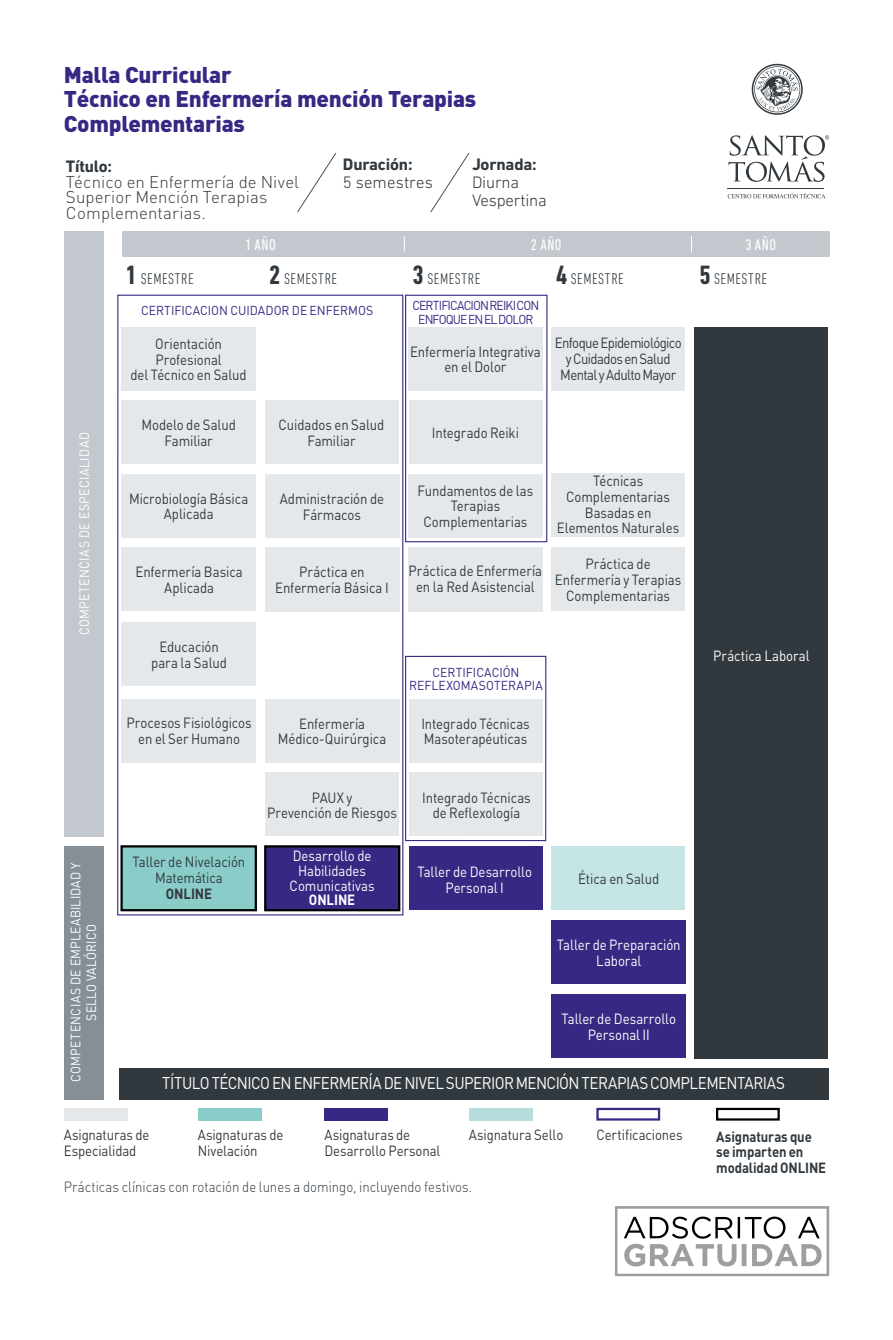
<style>
.page{position:relative;width:893px;height:1340px;background:#fff}
.page>*{position:absolute;margin:0;border:0;box-sizing:border-box;transform-origin:0 0}
.t1{font:900 22.5px/24.8px "DIN";letter-spacing:-.01em;color:#352983}
.t2{font:16.88px "DIN";letter-spacing:-.04em;color:#fff;scale:.9 1}
.t3{font:300 16.88px/15.8px "DIN";letter-spacing:.01em;color:#31393f}
.t4{font:700 16.88px "DIN Next LT Pro";letter-spacing:-.01em;color:#31393f}
.t5{font:300 16.88px/18px "DIN Next LT Pro";letter-spacing:-.01em;color:#31393f}
.t6{font:300 16.88px "DIN Next LT Pro";letter-spacing:.01em;color:#31393f}
.t7{font:300 condensed 15.75px "DIN Next LT Pro";letter-spacing:.04em;color:#31393f}
.t8{font:condensed 15.75px "DIN Next LT Pro";letter-spacing:.035em;color:#fff}
.t9{font:14.62px/15.8px "DIN";letter-spacing:-.005em;color:#31393f;text-align:center;scale:.9 1}
.t10{font:14.62px/15.8px "DIN";letter-spacing:-.005em;color:#fff;text-align:center;scale:.9 1}
.t11{font:300 14.62px "DIN";color:#31393f;scale:.9 1}
.t12{font:14.62px/15.8px "DIN";letter-spacing:-.045em;color:#31393f;text-align:center;scale:.9 1}
.t13{font:700 14.62px/15.8px "DIN";letter-spacing:-.01em;color:#31393f;scale:.9 1}
.t14{font:700 14.62px "DIN";letter-spacing:-.01em;color:#fff;scale:.9 1}
.t15{font:13.5px/15.8px "DIN";letter-spacing:.025em;color:#fff;text-align:center;scale:.9 1}
.t16{font:12.83px/13.5px "DIN";letter-spacing:-.005em;color:#352983;text-align:center;scale:.95 1}
.t17{font:12.83px/13.5px "DIN";letter-spacing:-.07em;color:#352983;text-align:center;scale:.95 1}
.s1{font-weight:700;font-size:27px}
</style>
<div class="page">
<svg style="left:728px;top:135px;width:101px;height:47px"></svg>
<svg style="left:752px;top:64px;width:51px;height:51px"></svg>
<svg style="left:728px;top:193px;width:97px;height:5px"></svg>
<hr style="left:728px;top:188px;width:96px;height:1px;background:#31393f">
<svg style="left:297px;top:153px;width:39px;height:59px"></svg>
<svg style="left:430px;top:153px;width:40px;height:60px"></svg>
<div style="left:64px;top:1107px;width:64px;height:13px;background:#e4e8ea"></div>
<div style="left:198px;top:1107px;width:63px;height:13px;background:#8accc8"></div>
<div style="left:469px;top:1107px;width:64px;height:13px;background:#b4dddb"></div>
<div style="left:596px;top:1107px;width:64px;height:13px;border:2px solid #352983"></div>
<div style="left:716px;top:1107px;width:64px;height:13px;border:2px solid #000"></div>
<div style="left:324px;top:1107px;width:64px;height:13px;background:#352983"></div>
<div style="left:405px;top:295px;width:142px;height:247px;border:1px solid #352983"></div>
<div style="left:117px;top:295px;width:286px;height:620px;border:1px solid #352983"></div>
<div style="left:551px;top:846px;width:134px;height:64px;background:#c4e5e3"></div>
<div style="left:122px;top:846px;width:134px;height:64px;background:#8accc8"></div>
<div style="left:120px;top:845px;width:137px;height:66px;border:2px solid #000"></div>
<div style="left:405px;top:655px;width:141px;height:186px;border:1px solid #352983"></div>
<div style="left:122px;top:547px;width:134px;height:64px;background:#e4e8ea"></div>
<div style="left:122px;top:698px;width:134px;height:64px;background:#e4e8ea"></div>
<div style="left:122px;top:622px;width:134px;height:64px;background:#e4e8ea"></div>
<div style="left:265px;top:772px;width:134px;height:64px;background:#e4e8ea"></div>
<div style="left:119px;top:1067px;width:709px;height:32px;background:#31393f"></div>
<div style="left:122px;top:231px;width:707px;height:26px;background:#c2c8cd"></div>
<div style="left:265px;top:547px;width:134px;height:64px;background:#e4e8ea"></div>
<div style="left:408px;top:547px;width:134px;height:64px;background:#e4e8ea"></div>
<div style="left:265px;top:698px;width:134px;height:64px;background:#e4e8ea"></div>
<div style="left:409px;top:698px;width:133px;height:64px;background:#e4e8ea"></div>
<div style="left:409px;top:772px;width:133px;height:64px;background:#e4e8ea"></div>
<div style="left:265px;top:846px;width:134px;height:64px;background:#352983"></div>
<div style="left:264px;top:845px;width:136px;height:66px;border:2px solid #000"></div>
<div style="left:409px;top:846px;width:133px;height:64px;background:#352983"></div>
<div style="left:551px;top:920px;width:134px;height:64px;background:#352983"></div>
<div style="left:551px;top:994px;width:134px;height:63px;background:#352983"></div>
<div style="left:551px;top:547px;width:134px;height:64px;background:#e4e8ea"></div>
<div style="left:64px;top:846px;width:39px;height:253px;background:#858f95"></div>
<div style="left:64px;top:231px;width:39px;height:605px;background:#c2c8cd"></div>
<div style="left:408px;top:327px;width:134px;height:63px;background:#e4e8ea"></div>
<div style="left:409px;top:400px;width:133px;height:64px;background:#e4e8ea"></div>
<div style="left:408px;top:474px;width:134px;height:63px;background:#e4e8ea"></div>
<div style="left:122px;top:327px;width:134px;height:63px;background:#e4e8ea"></div>
<div style="left:122px;top:400px;width:134px;height:64px;background:#e4e8ea"></div>
<div style="left:122px;top:474px;width:134px;height:63px;background:#e4e8ea"></div>
<div style="left:265px;top:474px;width:134px;height:63px;background:#e4e8ea"></div>
<div style="left:265px;top:400px;width:134px;height:64px;background:#e4e8ea"></div>
<div style="left:551px;top:473px;width:134px;height:64px;background:#e4e8ea"></div>
<div style="left:551px;top:327px;width:134px;height:64px;background:#e4e8ea"></div>
<div style="left:695px;top:327px;width:133px;height:731px;background:#31393f"></div>
<svg style="left:404px;top:236px;width:1px;height:16px"></svg>
<svg style="left:691px;top:236px;width:1px;height:16px"></svg>
<svg style="left:615px;top:1206px;width:214px;height:70px"></svg>
<h1 class="t1" style="left:64px;top:61px;width:414px">Malla Curricular<br>Técnico en Enfermería mención Terapias<br>Complementarias</h1>
<p class="t4" style="left:66px;top:156px;width:48px">Título:</p>
<p class="t3" style="left:66px;top:173px;width:235px">Técnico en Enfermería de Nivel<br>Superior Mención Terapias<br>Complementarias.</p>
<p class="t4" style="left:343px;top:154px;width:71px">Duración:</p>
<p class="t6" style="left:343px;top:173px;width:91px">5 semestres</p>
<p class="t4" style="left:472px;top:154px;width:66px">Jornada:</p>
<p class="t5" style="left:472px;top:173px;width:76px">Diurna<br>Vespertina</p>
<p class="t8" style="left:245px;top:236px;width:32px">1 AÑO</p>
<p class="t8" style="left:531px;top:236px;width:32px">2 AÑO</p>
<p class="t8" style="left:745px;top:236px;width:32px">3 AÑO</p>
<p class="t7" style="left:126px;top:270px;width:69px"><span class="s1">1</span> SEMESTRE</p>
<p class="t7" style="left:269px;top:270px;width:69px"><span class="s1">2</span> SEMESTRE</p>
<p class="t7" style="left:413px;top:270px;width:69px"><span class="s1">3</span> SEMESTRE</p>
<p class="t7" style="left:556px;top:270px;width:69px"><span class="s1">4</span> SEMESTRE</p>
<p class="t7" style="left:699px;top:270px;width:69px"><span class="s1">5</span> SEMESTRE</p>
<p class="t15" style="left:76px;top:635px;width:227px;rotate:-90deg">COMPETENCIAS DE ESPECIALIDAD</p>
<p class="t15" style="left:68px;top:1082px;width:245px;rotate:-90deg">COMPETENCIAS DE EMPLEABILIDAD Y<br>SELLO VALÓRICO</p>
<p class="t16" style="left:141px;top:303px;width:246px">CERTIFICACION CUIDADOR DE ENFERMOS</p>
<p class="t17" style="left:412px;top:299px;width:135px">CERTIFICACION REIKICON<br>ENFOQUE EN EL DOLOR</p>
<p class="t9" style="left:131px;top:335px;width:131px">Orientación<br>Profesional<br>del Técnico en Salud</p>
<p class="t9" style="left:141px;top:417px;width:107px">Modelo de Salud<br>Familiar</p>
<p class="t9" style="left:129px;top:490px;width:134px">Microbiología Básica<br>Aplicada</p>
<p class="t9" style="left:279px;top:417px;width:119px">Cuidados en Salud<br>Familiar</p>
<p class="t9" style="left:280px;top:490px;width:117px">Administración de<br>Fármacos</p>
<p class="t9" style="left:410px;top:344px;width:147px;line-height:15.1px">Enfermería Integrativa en el Dolor</p>
<p class="t9" style="left:432px;top:424px;width:98px">Integrado Reiki</p>
<p class="t9" style="left:418px;top:483px;width:130px;line-height:15.1px">Fundamentos de las<br>Terapias<br>Complementarias</p>
<p class="t12" style="left:555px;top:335px;width:143px">Enfoque Epidemiológico y Cuidados en Salud<br>Mental y Adulto Mayor</p>
<p class="t9" style="left:557px;top:473px;width:137px">Técnicas<br>Complementarias<br>Basadas en<br>Elementos Naturales</p>
<p class="t9" style="left:135px;top:563px;width:121px">Enfermería Basica<br>Aplicada</p>
<p class="t9" style="left:275px;top:563px;width:128px">Práctica en<br>Enfermería Básica I</p>
<p class="t9" style="left:409px;top:563px;width:150px">Práctica de Enfermería en la Red Asistencial</p>
<p class="t9" style="left:555px;top:555px;width:142px">Práctica de<br>Enfermería y Terapias<br>Complementarias</p>
<p class="t9" style="left:151px;top:638px;width:86px">Educación para la Salud</p>
<p class="t16" style="left:409px;top:665px;width:142px">CERTIFICACIÓN<br>REFLEXOMASOTERAPIA</p>
<p class="t10" style="left:713px;top:648px;width:109px">Práctica Laboral</p>
<p class="t9" style="left:127px;top:714px;width:140px">Procesos Fisiológicos en el Ser Humano</p>
<p class="t9" style="left:278px;top:715px;width:122px">Enfermería<br>Médico-Quirúrgica</p>
<p class="t9" style="left:421px;top:715px;width:122px;text-align:left">Integrado Técnicas<br>Masoterapéuticas</p>
<p class="t9" style="left:267px;top:789px;width:146px">PAUX y<br>Prevención de Riesgos</p>
<p class="t9" style="left:422px;top:789px;width:122px">Integrado Técnicas de Reflexología</p>
<p class="t9" style="left:133px;top:853px;width:127px">Taller de Nivelación<br>Matemática</p>
<p class="t13" style="left:166px;top:884px;width:53px">ONLINE</p>
<p class="t10" style="left:290px;top:848px;width:96px;line-height:14.6px">Desarrollo de<br>Habilidades<br>Comunicativas</p>
<p class="t14" style="left:309px;top:890px;width:53px">ONLINE</p>
<p class="t10" style="left:417px;top:863px;width:129px">Taller de Desarrollo<br>Personal I</p>
<p class="t9" style="left:578px;top:870px;width:92px">Ética en Salud</p>
<p class="t10" style="left:557px;top:936px;width:139px">Taller de Preparación<br>Laboral</p>
<p class="t10" style="left:561px;top:1010px;width:129px">Taller de Desarrollo<br>Personal II</p>
<p class="t2" style="left:162px;top:1072px;width:693px">TÍTULO TÉCNICO EN ENFERMERÍA DE NIVEL SUPERIOR MENCIÓN TERAPIAS COMPLEMENTARIAS</p>
<p class="t9" style="left:64px;top:1126px;width:97px;text-align:left">Asignaturas de<br>Especialidad</p>
<p class="t9" style="left:198px;top:1126px;width:97px;text-align:left">Asignaturas de<br>Nivelación</p>
<p class="t9" style="left:324px;top:1126px;width:130px;text-align:left">Asignaturas de<br>Desarrollo Personal</p>
<p class="t9" style="left:469px;top:1126px;width:106px">Asignatura Sello</p>
<p class="t9" style="left:596px;top:1126px;width:97px">Certificaciones</p>
<p class="t11" style="left:64px;top:1177px;width:455px">Prácticas clínicas con rotación de lunes a domingo, incluyendo festivos.</p>
<p class="t13" style="left:716px;top:1127px;width:124px">Asignaturas que se imparten en modalidad ONLINE</p>
</div>
